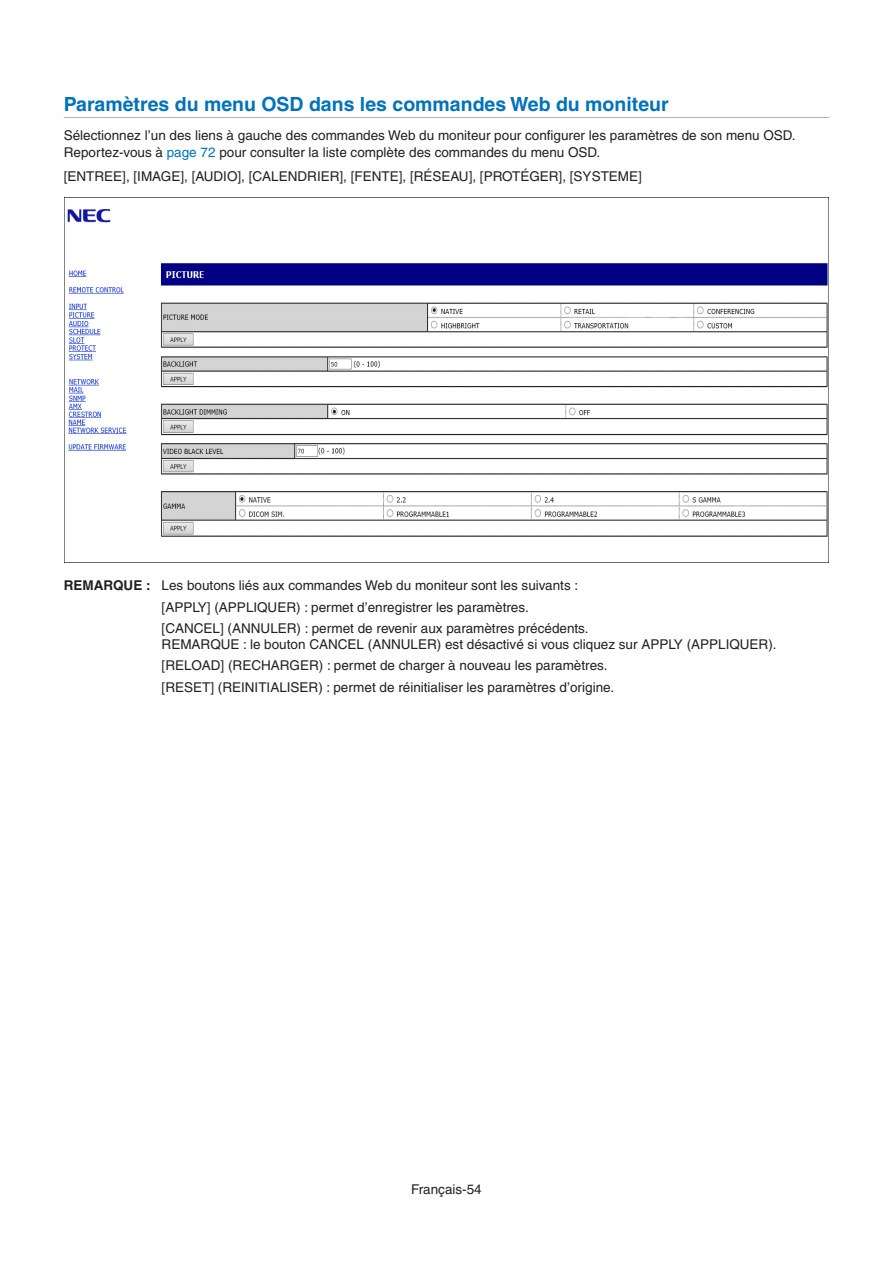
<style>
.page{position:relative;width:893px;height:1263px;background:#fff}
.page>*{position:absolute;margin:0;border:0;box-sizing:border-box;transform-origin:0 0}
.t1{font:700 19.5px "Helvetica";color:#0072bc}
.t2{font:13.5px/21.3px "Helvetica";color:#231f20}
.t3{font:700 13.5px "Helvetica";color:#231f20}
.s1{color:#0072bc}
.s2{font-weight:700}
</style>
<div class="page">
<hr style="left:64px;top:117px;width:765px;height:1px;background:#b2b3b7">
<img style="left:64px;top:197px;width:765px;height:365px">
<h1 class="t1" style="left:64px;top:92px;width:606px">Paramètres du menu OSD dans les commandes Web du moniteur</h1>
<p class="t2" style="left:64px;top:128px;width:733px;line-height:16.2px">Sélectionnez l’un des liens à gauche des commandes Web du moniteur pour configurer les paramètres de son menu OSD.<br>Reportez-vous à <span class="s1">page 72</span> pour consulter la liste complète des commandes du menu OSD.</p>
<p class="t2" style="left:64px;top:166px;width:580px">[ENTREE], [IMAGE], [AUDIO], [CALENDRIER], [FENTE], [RÉSEAU], [PROTÉGER], [SYSTEME]</p>
<p class="t3" style="left:64px;top:577px;width:11px">REMA</p>
<p class="t2" style="left:162px;top:575px;width:428px;text-indent:-48px"><span class="s2">RQUE :</span> Les boutons liés aux commandes Web du moniteur sont les suivants : [APPLY] (APPLIQUER) : permet d’enregistrer les paramètres. [CANCEL] (ANNULER) : permet de revenir aux paramètres précédents.</p>
<p class="t2" style="left:162px;top:634px;width:617px">REMARQUE : le bouton CANCEL (ANNULER) est désactivé si vous cliquez sur APPLY (APPLIQUER). [RELOAD] (RECHARGER) : permet de charger à nouveau les paramètres.<br>[RESET] (REINITIALISER) : permet de réinitialiser les paramètres d’origine.</p>
<p class="t2" style="left:411px;top:1178px;width:72px">Français-54</p>
</div>
